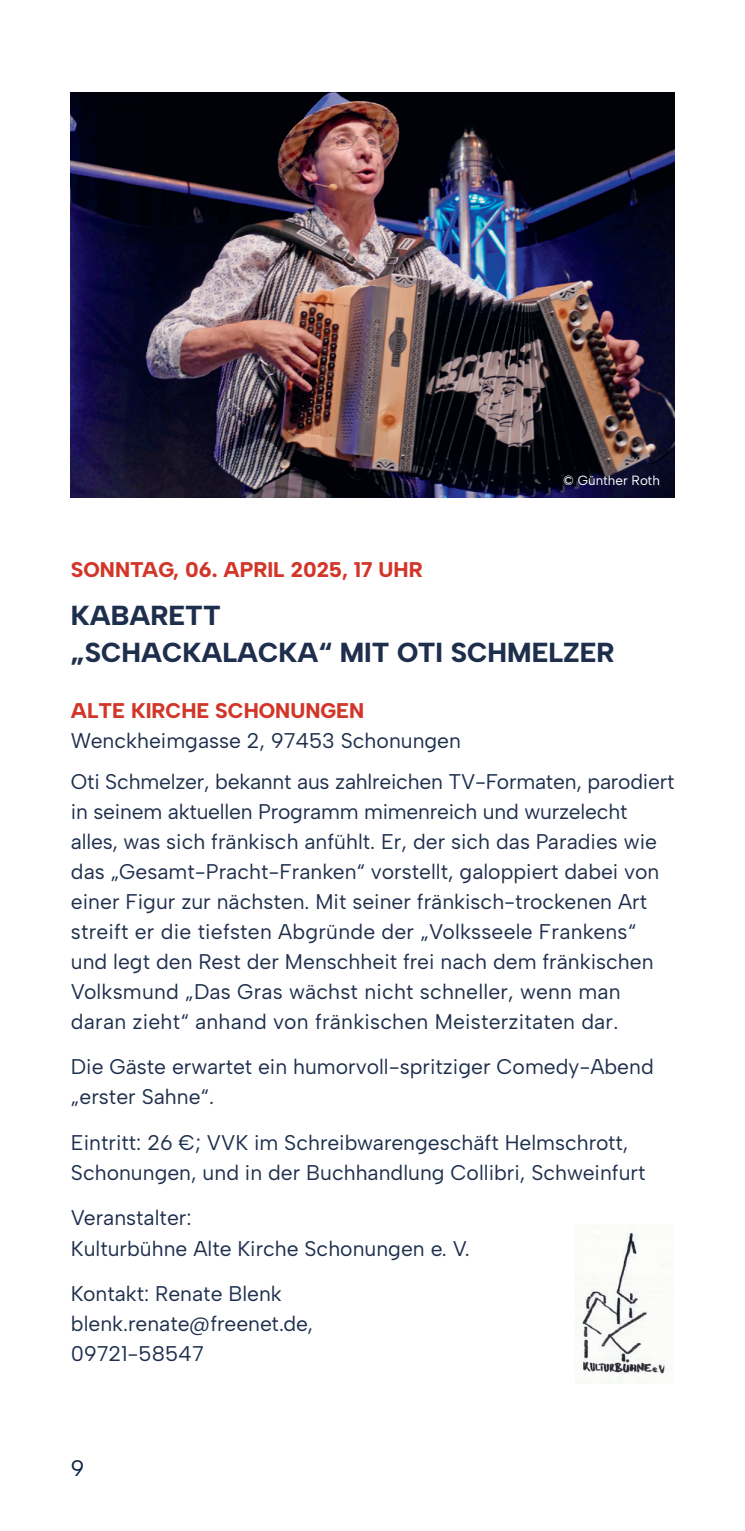
<style>
.page{position:relative;width:745px;height:1531px;background:#fff}
.page>*{position:absolute;margin:0;border:0;box-sizing:border-box;transform-origin:0 0}
.t1{font:800 27.5px/37.5px "Albert Sans";color:#1e2f4d}
.t2{font:22.5px "Albert Sans";color:#092141}
.t3{font:21.25px/30px "Albert Sans";color:#1e2f4d}
.t4{font:800 21.25px "Albert Sans";color:#d23628}
.t5{font:13.5px "Albert Sans";color:#fff}
</style>
<div class="page">
<img style="left:70px;top:92px;width:603px;height:405px">
<img style="left:575px;top:1229px;width:97px;height:154px">
<p class="t5" style="left:563px;top:471px;width:98px">© Günther Roth</p>
<p class="t4" style="left:71px;top:556px;width:353px">SONNTAG, 06. APRIL 2025, 17 UHR</p>
<p class="t1" style="left:71px;top:596px;width:544px">KABARETT<br>„SCHACKALACKA“ MIT OTI SCHMELZER</p>
<p class="t4" style="left:71px;top:697px;width:294px">ALTE KIRCHE SCHONUNGEN</p>
<p class="t3" style="left:71px;top:720px;width:604px;line-height:40.8px">Wenckheimgasse 2, 97453 Schonungen<br>Oti Schmelzer, bekannt aus zahlreichen TV-Formaten, parodiert</p>
<p class="t3" style="left:71px;top:796px;width:589px">in seinem aktuellen Programm mimenreich und wurzelecht alles, was sich fränkisch anfühlt. Er, der sich das Paradies wie das „Gesamt-Pracht-Franken“ vorstellt, galoppiert dabei von einer Figur zur nächsten. Mit seiner fränkisch-trockenen Art streift er die tiefsten Abgründe der „Volksseele Frankens“ und legt den Rest der Menschheit frei nach dem fränkischen Volksmund „Das Gras wächst nicht schneller, wenn man daran zieht“ anhand von fränkischen Meisterzitaten dar.</p>
<p class="t3" style="left:71px;top:1052px;width:584px">Die Gäste erwartet ein humorvoll-spritziger Comedy-Abend „erster Sahne“.</p>
<p class="t3" style="left:71px;top:1127px;width:575px">Eintritt: 26 €; VVK im Schreibwarengeschäft Helmschrott,<br>Schonungen, und in der Buchhandlung Collibri, Schweinfurt</p>
<p class="t3" style="left:71px;top:1203px;width:400px">Veranstalter:<br>Kulturbühne Alte Kirche Schonungen e. V.</p>
<p class="t3" style="left:71px;top:1279px;width:243px">Kontakt: Renate Blenk blenk.renate@freenet.de,<br>09721-58547</p>
<p class="t2" style="left:71px;top:1454px;width:15px">9</p>
</div>
